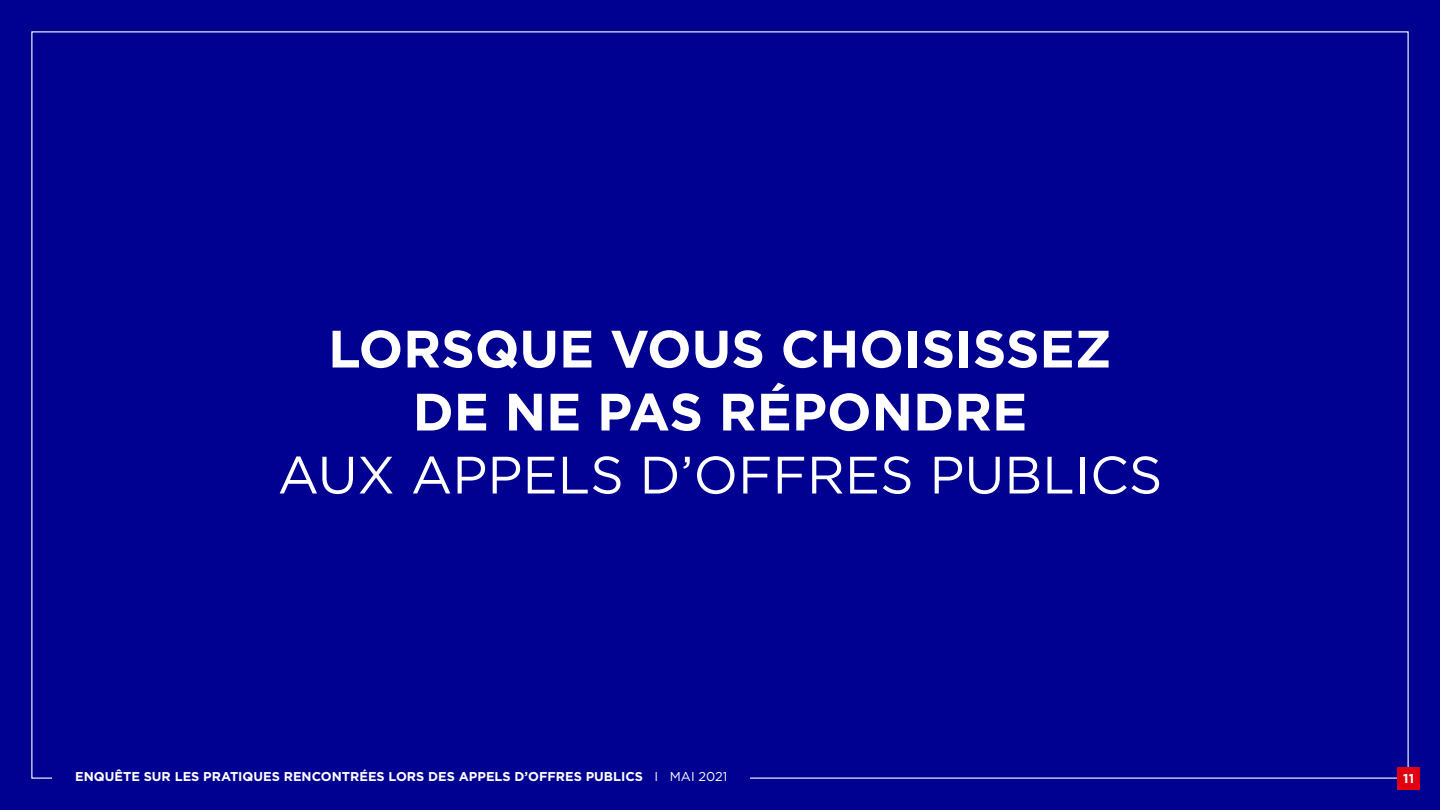
<style>
.page{position:relative;width:1440px;height:810px;background:#000091}
.page>*{position:absolute;margin:0;border:0;box-sizing:border-box;transform-origin:0 0}
.t1{font:700 52.5px/63px "Gotham";color:#fff;text-align:center}
.t2{font:52.5px "Gotham";color:#fff}
.t3{font:700 12.83px "Gotham";color:#fff}
.s1{font-weight:400}
</style>
<div class="page">
<div style="left:1397px;top:767px;width:23px;height:23px;background:#e1000f"></div>
<h1 class="t1" style="left:328px;top:317px;width:785px">LORSQUE VOUS CHOISISSEZ<br>DE NE PAS RÉPONDRE</h1>
<h1 class="t2" style="left:278px;top:441px;width:886px">AUX APPELS D’OFFRES PUBLICS</h1>
<p class="t3" style="left:75px;top:768px;width:654px">ENQUÊTE SUR LES PRATIQUES RENCONTRÉES LORS DES APPELS D’OFFRES PUBLICS <span class="s1">I MAI 2021</span></p>
<p class="t3" style="left:1403px;top:770px;width:12px">11</p>
</div>
